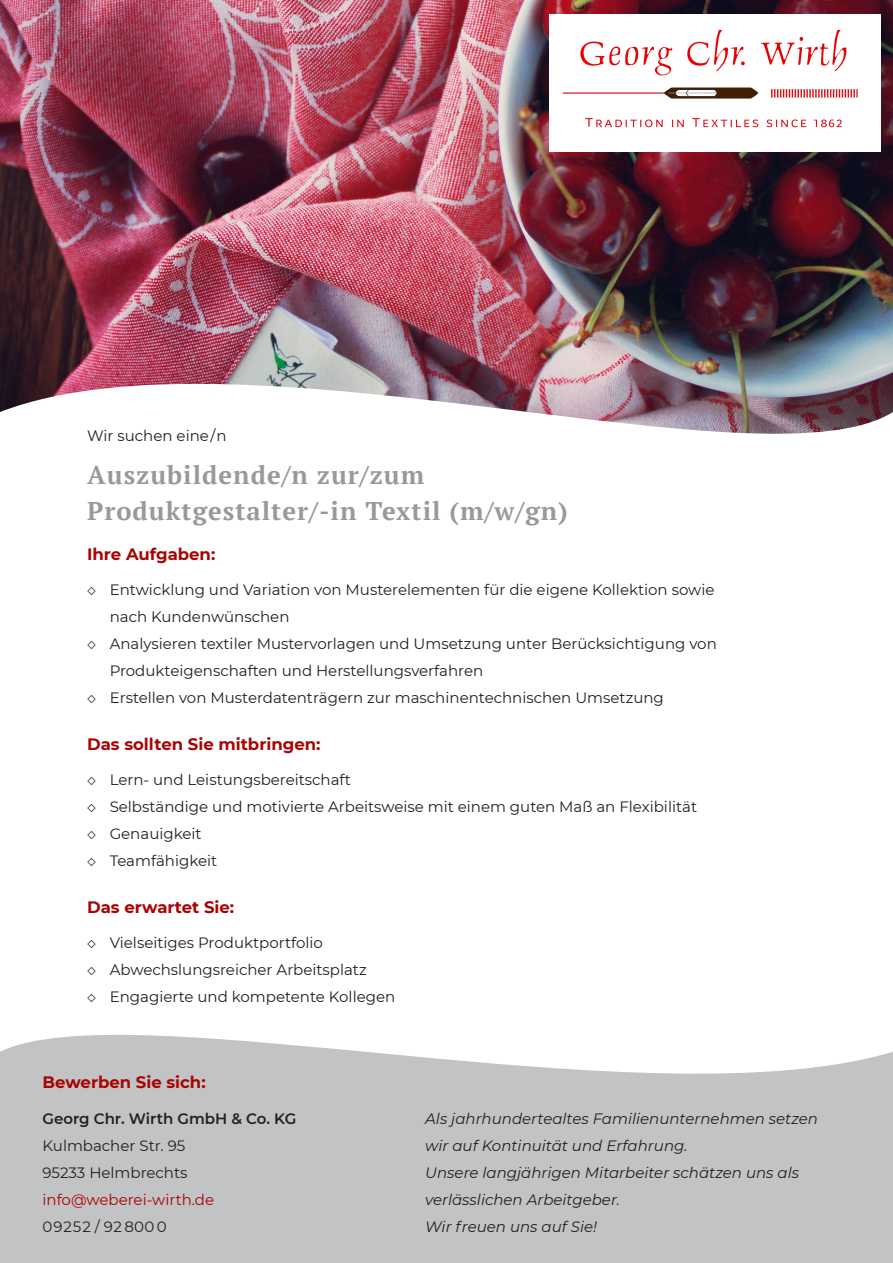
<style>
.page{position:relative;width:893px;height:1263px;background:#fff}
.page>*{position:absolute;margin:0;border:0;box-sizing:border-box;transform-origin:0 0}
.t1{font:700 25.5px "PT Serif";letter-spacing:.04em;color:#97999c}
.Überschrift{font:700 16.5px "Montserrat";color:#a90404}
.Text{font:15px/27px "Montserrat";color:#231f20}
.Text-2{font:italic 15px/27px "Montserrat";color:#231f20}
.Text-3{font:600 15px "Montserrat";color:#231f20}
.Text-4{font:15px "Montserrat";color:#a90404}
.Text-5{font:15px "Montserrat";letter-spacing:.06em;color:#231f20}
</style>
<div class="page">
<svg style="left:0;top:1035px;width:893px;height:228px;background:#c6c8c9"></svg>
<img style="left:0;top:0;width:893px;height:434px">
<img style="left:550px;top:15px;width:330px;height:136px">
<p class="Text" style="left:87px;top:422px;width:141px">Wir suchen eine/n</p>
<p class="t1" style="left:87px;top:457px;width:339px">Auszubildende/n zur/zum</p>
<p class="t1" style="left:87px;top:493px;width:482px">Produktgestalter/-in Textil (m/w/gn)</p>
<p class="Überschrift" style="left:87px;top:542px;width:130px">Ihre Aufgaben:</p>
<p class="Text" style="left:110px;top:576px;width:606px;text-indent:-22px">◇ Entwicklung und Variation von Musterelementen für die eigene Kollektion sowie nach Kundenwünschen</p>
<p class="Text" style="left:110px;top:630px;width:609px;text-indent:-22px">◇ Analysieren textiler Mustervorlagen und Umsetzung unter Berücksichtigung von<br>Produkteigenschaften und Herstellungsverfahren</p>
<p class="Text" style="left:87px;top:684px;width:578px">◇ Erstellen von Musterdatenträgern zur maschinentechnischen Umsetzung</p>
<p class="Überschrift" style="left:87px;top:732px;width:235px">Das sollten Sie mitbringen:</p>
<p class="Text" style="left:87px;top:766px;width:265px">◇ Lern- und Leistungsbereitschaft</p>
<p class="Text" style="left:87px;top:793px;width:611px">◇ Selbständige und motivierte Arbeitsweise mit einem guten Maß an Flexibilität</p>
<p class="Text" style="left:87px;top:820px;width:116px">◇ Genauigkeit</p>
<p class="Text" style="left:87px;top:847px;width:132px">◇ Teamfähigkeit</p>
<p class="Überschrift" style="left:87px;top:895px;width:149px">Das erwartet Sie:</p>
<p class="Text" style="left:87px;top:929px;width:237px">◇ Vielseitiges Produktportfolio</p>
<p class="Text" style="left:87px;top:956px;width:281px">◇ Abwechslungsreicher Arbeitsplatz</p>
<p class="Text" style="left:87px;top:983px;width:310px">◇ Engagierte und kompetente Kollegen</p>
<p class="Überschrift" style="left:43px;top:1070px;width:165px">Bewerben Sie sich:</p>
<p class="Text-3" style="left:43px;top:1108px;width:255px">Georg Chr. Wirth GmbH &amp; Co. KG</p>
<p class="Text" style="left:43px;top:1131px;width:144px">Kulmbacher Str. 95</p>
<p class="Text" style="left:43px;top:1158px;width:147px">95233 Helmbrechts</p>
<p class="Text-4" style="left:43px;top:1189px;width:173px">info@weberei-wirth.de</p>
<p class="Text-5" style="left:43px;top:1216px;width:126px">09252 / 928000</p>
<p class="Text-2" style="left:425px;top:1104px;width:394px">Als jahrhundertealtes Familienunternehmen setzen wir auf Kontinuität und Erfahrung.<br>Unsere langjährigen Mitarbeiter schätzen uns als verlässlichen Arbeitgeber.<br>Wir freuen uns auf Sie!</p>
</div>
